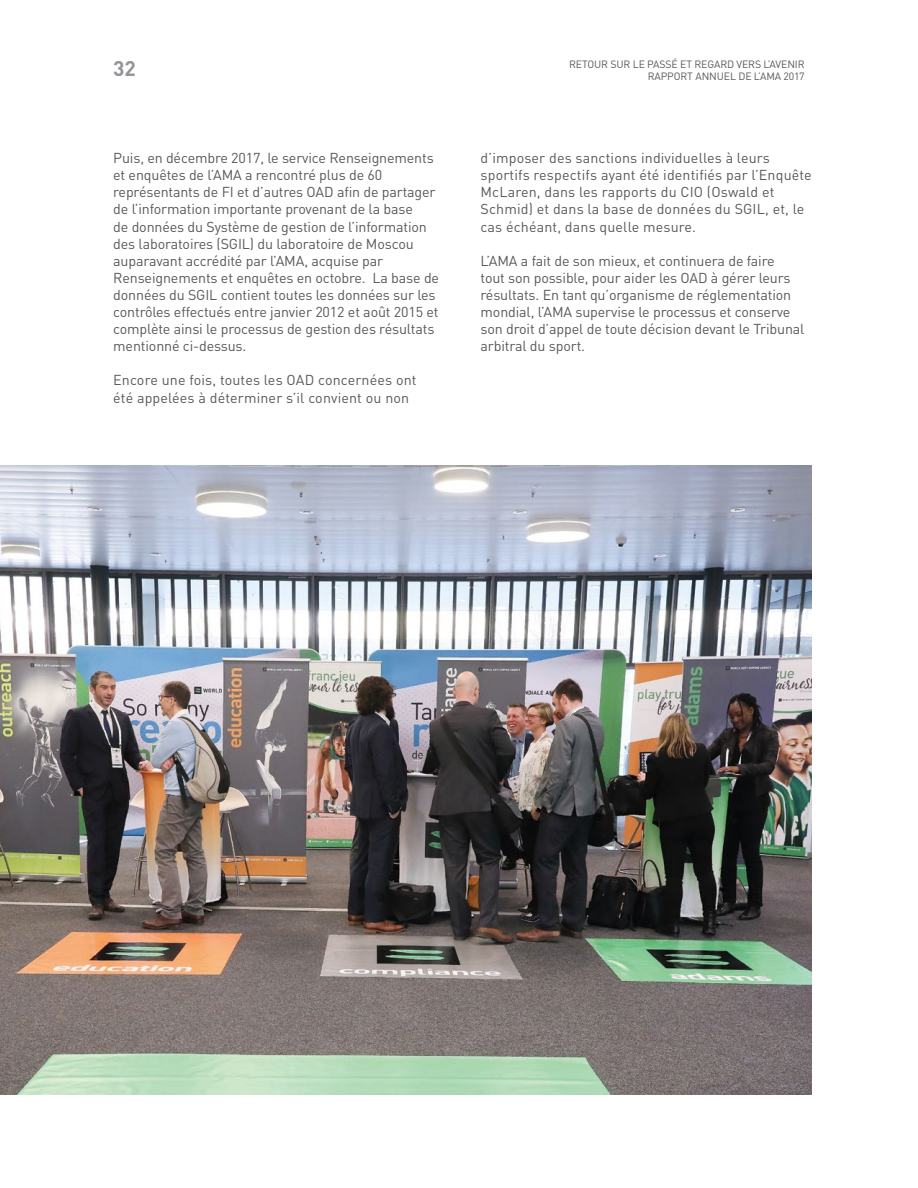
<style>
.page{position:relative;width:918px;height:1188px;background:#fff}
.page>*{position:absolute;margin:0;border:0;box-sizing:border-box;transform-origin:0 0}
.t1{font:700 21px "DIN Pro";color:#939598}
.t2{font:14.25px/17.1px "DIN Pro";letter-spacing:-.01em;color:#58595b}
.t3{font:14.25px/17.1px "DIN Pro";letter-spacing:.01em;color:#58595b}
.t4{font:10.5px "DIN Pro";letter-spacing:-.01em;color:#58595b}
</style>
<div class="page">
<img style="left:0;top:466px;width:811px;height:629px">
<h1 class="t1" style="left:113px;top:54px;width:24px">32</h1>
<p class="t2" style="left:113px;top:149px;width:327px">Puis, en décembre 2017, le service Renseignements et enquêtes de l’AMA a rencontré plus de 60 représentants de FI et d’autres OAD afin de partager de l’information importante provenant de la base<br>de données du Système de gestion de l’information des laboratoires (SGIL) du laboratoire de Moscou auparavant accrédité par l’AMA, acquise par Renseignements et enquêtes en octobre. La base de données du SGIL contient toutes les données sur les contrôles effectués entre janvier 2012 et août 2015 et complète ainsi le processus de gestion des résultats mentionné ci-dessus.</p>
<p class="t3" style="left:113px;top:371px;width:305px">Encore une fois, toutes les OAD concernées ont été appelées à déterminer s’il convient ou non</p>
<p class="t4" style="left:569px;top:57px;width:237px">RETOUR SUR LE PASSÉ ET REGARD VERS L’AVENIR</p>
<p class="t4" style="left:648px;top:69px;width:159px">RAPPORT ANNUEL DE L’AMA 2017</p>
<p class="t3" style="left:481px;top:149px;width:333px">d’imposer des sanctions individuelles à leurs sportifs respectifs ayant été identifiés par l’Enquête McLaren, dans les rapports du CIO (Oswald et Schmid) et dans la base de données du SGIL, et, le cas échéant, dans quelle mesure.</p>
<p class="t2" style="left:481px;top:251px;width:325px">L’AMA a fait de son mieux, et continuera de faire<br>tout son possible, pour aider les OAD à gérer leurs résultats. En tant qu’organisme de réglementation mondial, l’AMA supervise le processus et conserve son droit d’appel de toute décision devant le Tribunal arbitral du sport.</p>
</div>
